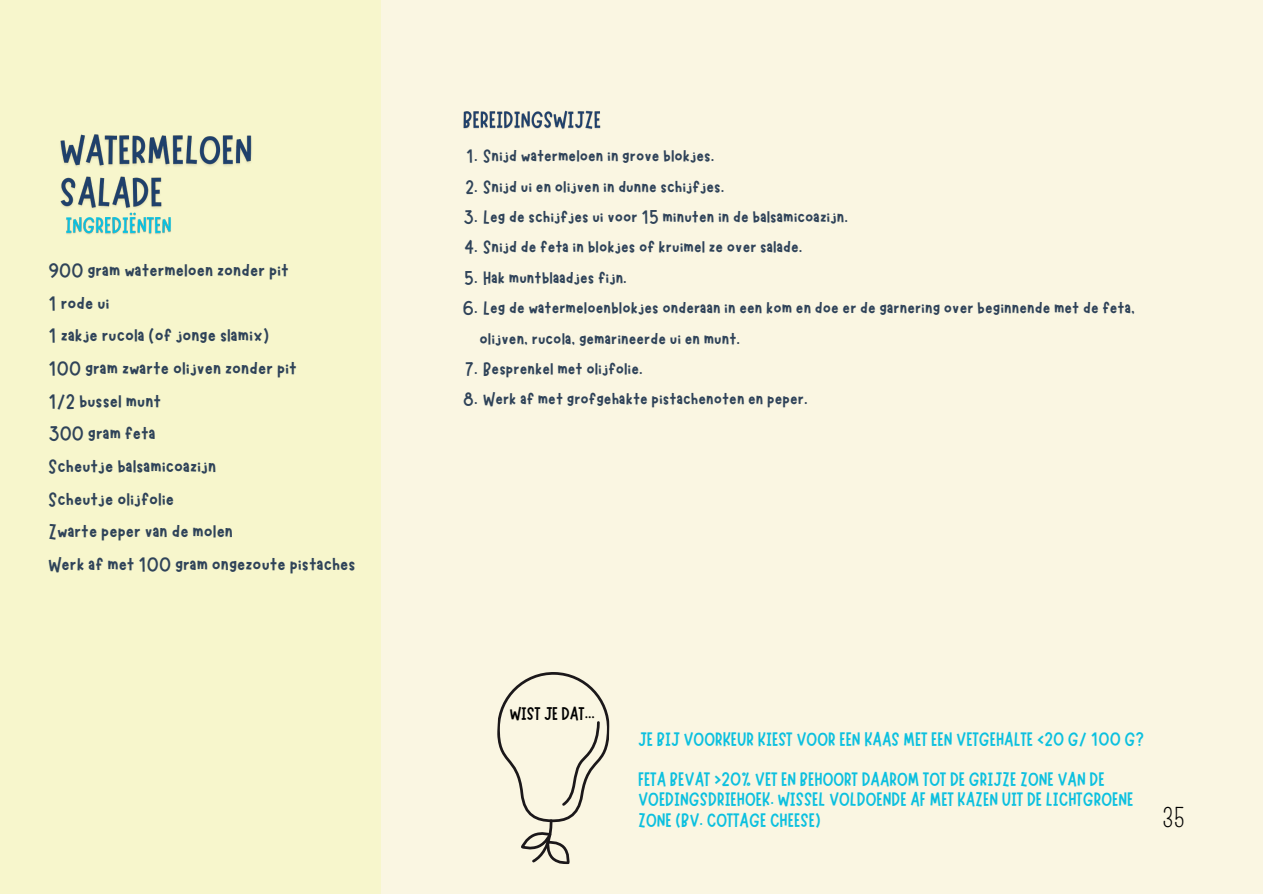
<style>
.page{position:relative;width:1263px;height:894px;background:#fff}
.page>*{position:absolute;margin:0;border:0;box-sizing:border-box;transform-origin:0 0}
.t1{font:25.5px "Pompiere";color:#000}
.t2{font:21px/32.7px "Marykate";color:#2f4359}
.t3{font:19.5px/30.3px "Marykate";color:#2f4359}
.t4{font:19.5px/20.2px "Marykate";color:#0cc0df}
.t5{font:18.45px "Marykate";color:#000}
</style>
<div class="page">
<div style="left:0;top:0;width:1263px;height:893px;background:#faf6e2"></div>
<div style="left:0;top:0;width:380px;height:893px;background:#f7f6cc"></div>
<img style="left:463px;top:110px;width:138px;height:19px">
<img style="left:60px;top:134px;width:192px;height:75px">
<img style="left:66px;top:212px;width:105px;height:22px">
<svg style="left:497px;top:672px;width:113px;height:193px"></svg>
<p class="t2" style="left:49px;top:252px;width:309px">900 gram watermeloen zonder pit<br>1 rode ui<br>1 zakje rucola (of jonge slamix)<br>100 gram zwarte olijven zonder pit<br>1/2 bussel munt<br>300 gram feta<br>Scheutje balsamicoazijn<br>Scheutje olijfolie<br>Zwarte peper van de molen<br>Werk af met 100 gram ongezoute pistaches</p>
<h3 class="t3" style="left:466px;top:139px;width:250px">1. Snijd watermeloen in grove blokjes.</h3>
<p class="t3" style="left:465px;top:169px;width:260px">2. Snijd ui en olijven in dunne schijfjes.</p>
<p class="t3" style="left:464px;top:200px;width:386px">3. Leg de schijfjes ui voor 15 minuten in de balsamicoazijn.</p>
<p class="t3" style="left:464px;top:230px;width:340px">4. Snijd de feta in blokjes of kruimel ze over salade.</p>
<p class="t3" style="left:464px;top:261px;width:164px">5. Hak muntblaadjes fijn.</p>
<p class="t3" style="left:480px;top:291px;width:657px;text-indent:-17px">6. Leg de watermeloenblokjes onderaan in een kom en doe er de garnering over beginnende met de feta, olijven, rucola, gemarineerde ui en munt.</p>
<p class="t3" style="left:465px;top:352px;width:179px">7. Besprenkel met olijfolie.</p>
<p class="t3" style="left:463px;top:382px;width:346px">8. Werk af met grofgehakte pistachenoten en peper.</p>
<p class="t5" style="left:510px;top:701px;width:87px">WIST JE DAT...</p>
<h4 class="t4" style="left:638px;top:726px;width:508px">JE BIJ VOORKEUR KIEST VOOR EEN KAAS MET EEN VETGEHALTE &lt;20 G/ 100 G?</h4>
<h4 class="t4" style="left:638px;top:766px;width:497px">FETA BEVAT &gt;20% VET EN BEHOORT DAAROM TOT DE GRIJZE ZONE VAN DE<br>VOEDINGSDRIEHOEK. WISSEL VOLDOENDE AF MET KAZEN UIT DE LICHTGROENE<br>ZONE (BV. COTTAGE CHEESE)</h4>
<p class="t1" style="left:1162px;top:802px;width:24px">35</p>
</div>
